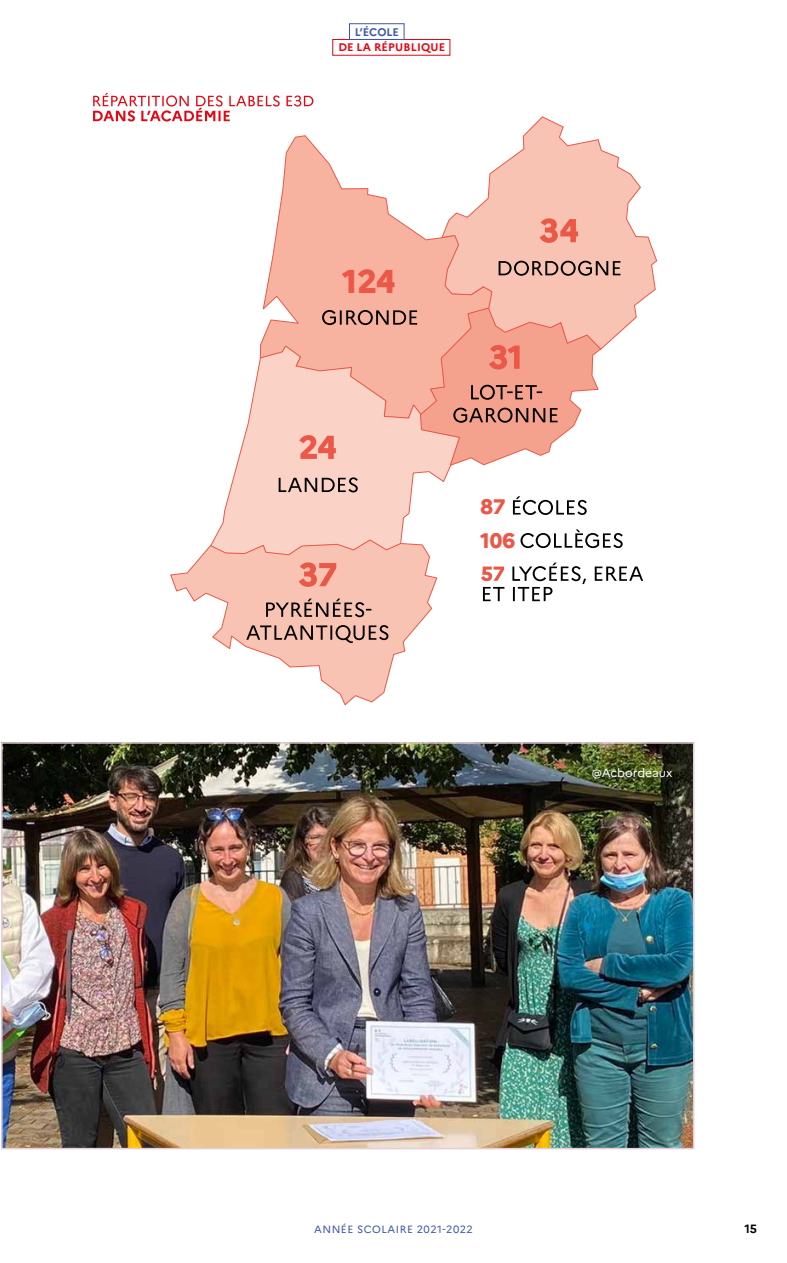
<style>
.page{position:relative;width:787px;height:1263px;background:#fff}
.page>*{position:absolute;margin:0;border:0;box-sizing:border-box;transform-origin:0 0}
.t1{font:800 33px "Marianne";color:#eb5848}
.t2{font:800 21px/33.8px "Marianne";color:#eb5848}
.t3{font:12px "Marianne";color:#fff}
.t4{font:700 12px "Marianne";color:#000}
.t5{font:700 11.1px "Marianne";letter-spacing:.02em;color:#e30613}
.t6{font:700 11.1px "Marianne";letter-spacing:-.005em;color:#3e57a3}
.t7{font:10.5px "Marianne";letter-spacing:.05em;color:#3e57a3}
</style>
<div class="page">
<svg style="left:493px;top:116px;width:164px;height:234px"></svg>
<svg style="left:260px;top:135px;width:233px;height:210px"></svg>
<svg style="left:214px;top:345px;width:237px;height:194px"></svg>
<svg style="left:170px;top:539px;width:268px;height:167px"></svg>
<svg style="left:481px;top:563px;width:162px;height:38px"></svg>
<svg style="left:520px;top:529px;width:102px;height:19px"></svg>
<svg style="left:513px;top:496px;width:73px;height:19px"></svg>
<svg style="left:246px;top:625px;width:142px;height:18px;background:#bb9286"></svg>
<svg style="left:266px;top:599px;width:105px;height:18px;background:#b99084"></svg>
<svg style="left:299px;top:562px;width:37px;height:25px"></svg>
<svg style="left:279px;top:477px;width:79px;height:15px"></svg>
<svg style="left:498px;top:261px;width:122px;height:15px;background:#a88479"></svg>
<svg style="left:539px;top:218px;width:39px;height:25px"></svg>
<svg style="left:299px;top:307px;width:302px;height:159px;background:#f0b2a2"></svg>
<div style="left:349px;top:23px;width:55px;height:17px;border:1px solid #3e57a3"></div>
<img style="left:4px;top:745px;width:687px;height:401px">
<div style="left:1px;top:742px;width:693px;height:407px;border:2px solid #e5ced3"></div>
<svg style="left:93px;top:93px;width:220px;height:28px"></svg>
<div style="left:587px;top:764px;width:95px;height:26px;background:#000;opacity:.75"></div>
<p class="t6" style="left:355px;top:25px;width:46px">L’ÉCOLE</p>
<p class="t5" style="left:338px;top:40px;width:108px">DE LA RÉPUBLIQUE</p>
<h1 class="t1" style="left:342px;top:261px;width:55px">124</h1>
<h2 class="t2" style="left:480px;top:490px;width:37px">87<br>106</h2>
<p class="t3" style="left:591px;top:766px;width:82px">@Acbordeaux</p>
<p class="t7" style="left:314px;top:1222px;width:160px">ANNÉE SCOLAIRE 2021-2022</p>
<p class="t4" style="left:744px;top:1221px;width:14px">15</p>
</div>
